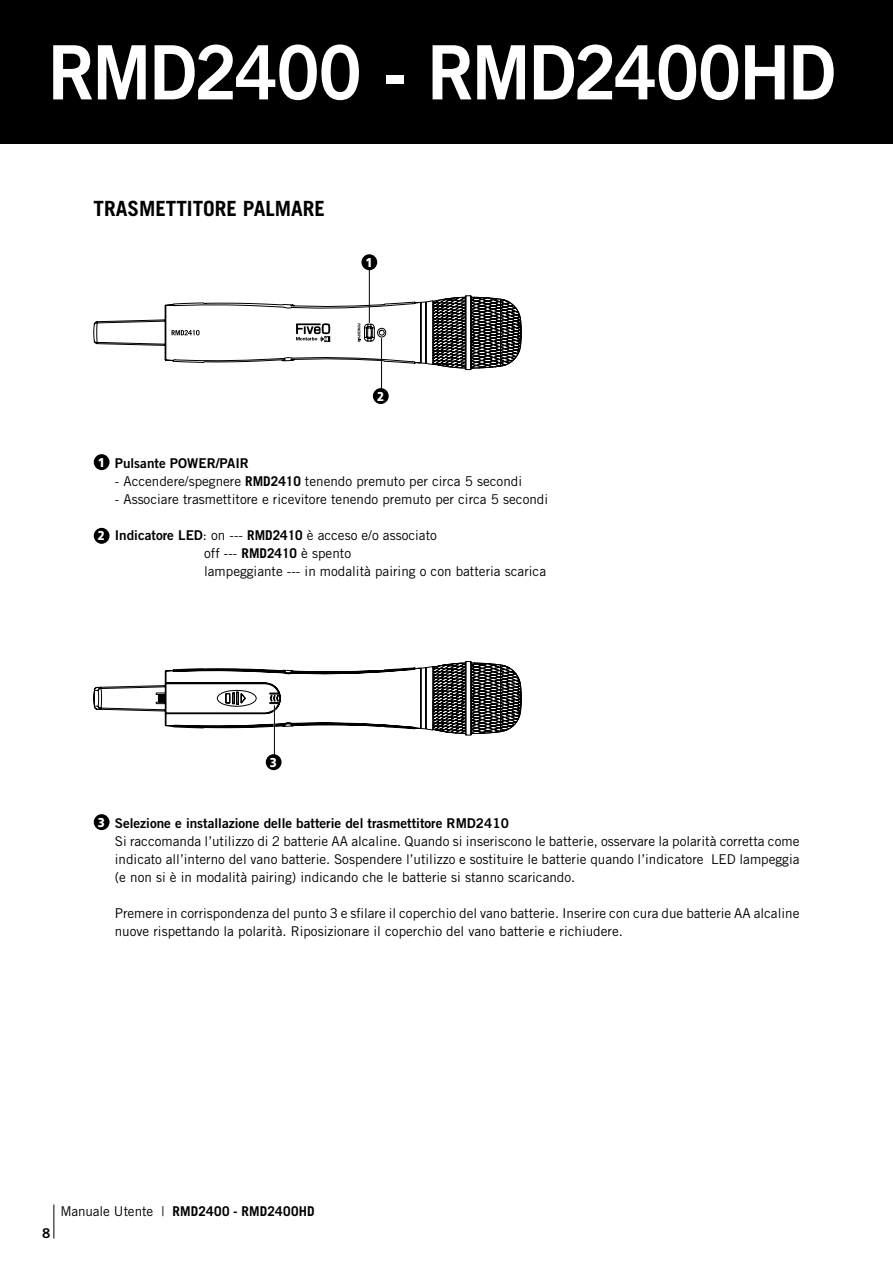
<style>
.page{position:relative;width:893px;height:1263px;background:#fff}
.page>*{position:absolute;margin:0;border:0;box-sizing:border-box;transform-origin:0 0}
.t1{font:75px "Trade Gothic LT Std Bd 2";letter-spacing:-.035em;color:#fff;scale:.95 1}
.t2{font:700 21px "Trade Gothic LT Std";color:#000}
.t3{font:13.5px/18px "Trade Gothic LT Std";color:#000}
.t4{font:13.5px "Trade Gothic LT Std Bd 2";color:#000}
.t5{font:700 13.5px "Trade Gothic LT Std";letter-spacing:.015em;color:#000}
.t6{font:900 12.9px "Frutiger LT Std";color:#fff;scale:.9 1}
.s1{font-weight:700}
.s2{font-family:"Trade Gothic LT Std Bd 2"}
.s3{font-weight:400}
</style>
<div class="page">
<div style="left:0;top:0;width:893px;height:144px;background:#000"></div>
<hr style="left:54px;top:1204px;width:1px;height:34px;background:#000">
<div style="left:94px;top:454px;width:16px;height:16px;background:#000;border-radius:50%"></div>
<div style="left:94px;top:528px;width:16px;height:16px;background:#000;border-radius:50%"></div>
<div style="left:94px;top:814px;width:16px;height:16px;background:#000;border-radius:50%"></div>
<div style="left:373px;top:388px;width:16px;height:16px;background:#000;border-radius:50%"></div>
<hr style="left:369px;top:268px;width:1px;height:55px;background:#000">
<hr style="left:381px;top:338px;width:1px;height:51px;background:#000">
<div style="left:361px;top:254px;width:16px;height:16px;background:#000;border-radius:50%"></div>
<svg style="left:94px;top:661px;width:428px;height:74px"></svg>
<hr style="left:274px;top:705px;width:1px;height:50px;background:#000">
<div style="left:266px;top:754px;width:16px;height:16px;background:#000;border-radius:50%"></div>
<svg style="left:93px;top:295px;width:429px;height:75px"></svg>
<h1 class="t1" style="left:48px;top:26px;width:831px">RMD2400 - RMD2400HD</h1>
<h2 class="t2" style="left:94px;top:196px;width:233px">TRASMETTITORE PALMARE</h2>
<p class="t6" style="left:366px;top:254px;width:9px">1</p>
<p class="t6" style="left:377px;top:388px;width:9px">2</p>
<p class="t6" style="left:98px;top:454px;width:9px">1</p>
<p class="t6" style="left:98px;top:528px;width:9px">2</p>
<p class="t4" style="left:115px;top:455px;width:136px">Pulsante POWER/PAIR</p>
<p class="t3" style="left:115px;top:472px;width:409px">- Accendere/spegnere <span class="s1">RMD2410</span> tenendo premuto per circa 5 secondi</p>
<p class="t3" style="left:115px;top:490px;width:435px">- Associare trasmettitore e ricevitore tenendo premuto per circa 5 secondi</p>
<p class="t3" style="left:204px;top:526px;width:343px;text-indent:-89px"><span class="s2">Indicatore LED</span>: on --- <span class="s1">RMD2410</span> è acceso e/o associato<br>off --- <span class="s1">RMD2410</span> è spento<br>lampeggiante --- in modalità pairing o con batteria scarica</p>
<p class="t6" style="left:270px;top:754px;width:9px">3</p>
<p class="t6" style="left:98px;top:814px;width:9px">3</p>
<p class="t4" style="left:115px;top:815px;width:396px">Selezione e installazione delle batterie del trasmettitore RMD2410</p>
<p class="t3" style="left:115px;top:832px;width:686px;text-align:justify">Si raccomanda l’utilizzo di 2 batterie AA alcaline. Quando si inseriscono le batterie, osservare la polarità corretta come indicato all’interno del vano batterie. Sospendere l’utilizzo e sostituire le batterie quando l’indicatore LED lampeggia (e non si è in modalità pairing) indicando che le batterie si stanno scaricando.</p>
<p class="t3" style="left:115px;top:904px;width:686px">Premere in corrispondenza del punto 3 e sfilare il coperchio del vano batterie. Inserire con cura due batterie AA alcaline nuove rispettando la polarità. Riposizionare il coperchio del vano batterie e richiudere.</p>
<p class="t4" style="left:42px;top:1225px;width:10px">8</p>
<p class="t5" style="left:60px;top:1203px;width:256px"><span class="s3">Manuale Utente |</span> RMD2400 - RMD2400HD</p>
</div>
